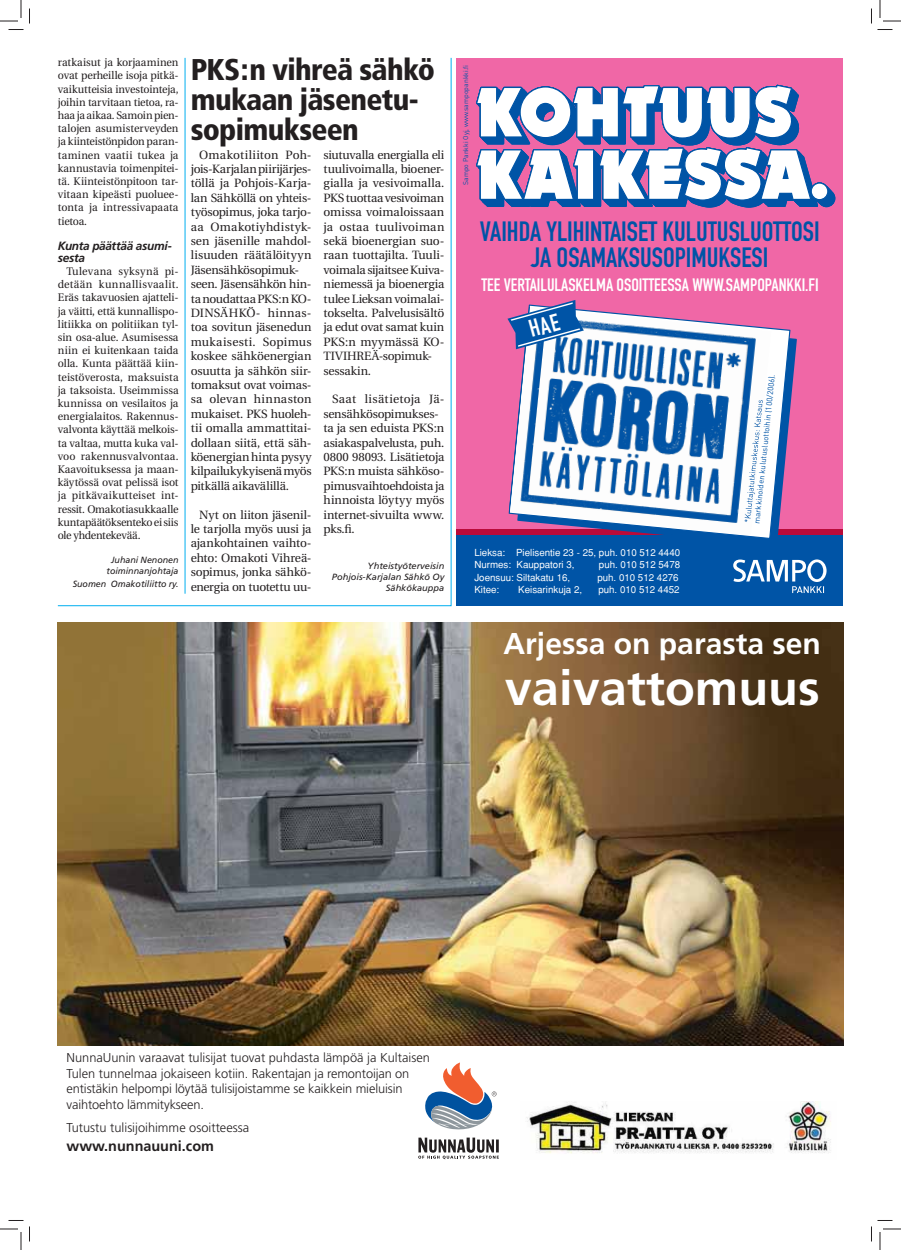
<style>
.page{position:relative;width:901px;height:1250px;background:#fff}
.page>*{position:absolute;margin:0;border:0;box-sizing:border-box;transform-origin:0 0}
.t1{font:700 48.9px "Frutiger";color:#fff}
.t2{font:700 30.1px "Frutiger";color:#fff}
.t3{font:900 condensed 30px/30px "Frutiger";letter-spacing:-.025em;color:#231f20}
.t4{font:27.5px/25.3px "DIN Engschrift";color:#0054a6;text-align:center}
.t5{font:17.7px "DIN Engschrift";color:#fff}
.t6{font:700 14.4px "Frutiger";color:#231f20}
.t7{font:300 12.8px/15.4px "Frutiger";letter-spacing:-.01em;color:#231f20}
.t8{font:12px/14.4px "Utopia";letter-spacing:-.01em;color:#231f20}
.t9{font:italic 700 12px/12px "Frutiger";letter-spacing:-.025em;color:#231f20}
.t10{font:11px/13.2px "Utopia";letter-spacing:-.01em;color:#231f20;text-align:justify}
.t11{font:9.7px/12.1px "Helvetica";color:#fff}
.t12{font:italic 9px/10.8px "Frutiger";letter-spacing:-.005em;color:#231f20;text-align:right}
.t13{font:7.9px "DIN";color:#0054a6}
.t14{font:6.8px "DIN";color:#0054a6}
</style>
<div class="page">
<div style="left:457px;top:58px;width:386px;height:479px;background:#f067a6"></div>
<div style="left:457px;top:534px;width:386px;height:72px;background:#0054a6"></div>
<div style="left:457px;top:529px;width:386px;height:5px;background:#ba0b3a"></div>
<svg style="left:733px;top:559px;width:93px;height:34px"></svg>
<svg style="left:476px;top:85px;width:359px;height:123px"></svg>
<svg style="left:790px;top:329px;width:7px;height:206px"></svg>
<svg style="left:746px;top:328px;width:44px;height:210px"></svg>
<img style="left:508px;top:309px;width:264px;height:227px">
<img style="left:744px;top:399px;width:20px;height:123px">
<img style="left:753px;top:400px;width:10px;height:54px">
<img style="left:58px;top:622px;width:785px;height:423px">
<svg style="left:425px;top:1062px;width:72px;height:68px"></svg>
<svg style="left:418px;top:1137px;width:81px;height:22px"></svg>
<img style="left:526px;top:1101px;width:305px;height:53px">
<svg style="left:57px;top:57px;width:395px;height:550px"></svg>
<hr style="left:185px;top:58px;width:1px;height:536px;background:#00aeef">
<svg style="left:0;top:0;width:30px;height:30px"></svg>
<svg style="left:0;top:1220px;width:30px;height:30px"></svg>
<svg style="left:871px;top:0;width:30px;height:30px"></svg>
<svg style="left:871px;top:1220px;width:30px;height:30px"></svg>
<svg style="left:507px;top:300px;width:77px;height:49px"></svg>
<p class="t10" style="left:58px;top:57px;width:122px">ratkaisut ja korjaaminen ovat perheille isoja pitkä&shy;vaikutteisia investointeja, joihin tarvitaan tietoa, ra&shy;haa ja aikaa. Samoin pien&shy;talojen asumisterveyden ja kiinteistönpidon paran&shy;taminen vaatii tukea ja kannustavia toimenpitei&shy;tä. Kiinteistönpitoon tar&shy;vitaan kipeästi puoluee&shy;tonta ja intressivapaata tietoa.</p>
<p class="t9" style="left:58px;top:240px;width:116px">Kunta päättää asumi&shy;sesta</p>
<p class="t10" style="left:58px;top:266px;width:122px;text-indent:9px">Tulevana syksynä pi&shy;detään kunnallisvaalit.<br>Eräs takavuosien ajatteli&shy;ja väitti, että kunnallispo&shy;litiikka on politiikan tyl&shy;sin osa-alue. Asumisessa niin ei kuitenkaan taida olla. Kunta päättää kiin&shy;teistöverosta, maksuista ja taksoista. Useimmissa kunnissa on vesilaitos ja energialaitos. Rakennus&shy;valvonta käyttää melkois&shy;ta valtaa, mutta kuka val&shy;voo rakennusvalvontaa.<br>Kaavoituksessa ja maan&shy;käytössä ovat pelissä isot ja pitkävaikutteiset int&shy;ressit. Omakotiasukkaalle kuntapäätöksenteko ei siis ole yhdentekevää.</p>
<p class="t12" style="left:107px;top:555px;width:73px;text-align:center">Juhani Nenonen toiminnanjohtaja</p>
<p class="t12" style="left:73px;top:579px;width:107px">Suomen Omakotiliitto ry.</p>
<h3 class="t3" style="left:191px;top:57px;width:246px">PKS:n vihreä sähkö mukaan jäsenetu&shy;sopimukseen</h3>
<p class="t8" style="left:191px;top:148px;width:122px;text-indent:9px">Omakotiliiton Poh&shy;jois-Karjalan piirijärjes&shy;töllä ja Pohjois-Karja&shy;lan Sähköllä on yhteis&shy;työsopimus, joka tarjo&shy;aa Omakotiyhdistyk&shy;sen jäsenille mahdol&shy;lisuuden räätälöityyn<br>Jäsensähkösopimuk&shy;seen. Jäsensähkön hin&shy;ta noudattaa PKS:n KO-<br>DINSÄHKÖ- hinnas&shy;toa sovitun jäsenedun mukaisesti. Sopimus koskee sähköenergian osuutta ja sähkön siir&shy;tomaksut ovat voimas&shy;sa olevan hinnaston mukaiset. PKS huoleh&shy;tii omalla ammattitai&shy;dollaan siitä, että säh&shy;köenergian hinta pysyy kilpailukykyisenä myös pitkällä aikavälillä.</p>
<p class="t8" style="left:191px;top:508px;width:122px;text-align:justify;text-indent:9px">Nyt on liiton jäsenil&shy;le tarjolla myös uusi ja ajankohtainen vaihto&shy;ehto: Omakoti Vihreä&shy;sopimus, jonka sähkö&shy;energia on tuotettu uu-</p>
<p class="t8" style="left:324px;top:148px;width:122px">siutuvalla energialla eli tuulivoimalla, bioener&shy;gialla ja vesivoimalla.<br>PKS tuottaa vesivoiman omissa voimaloissaan ja ostaa tuulivoiman sekä bioenergian suo&shy;raan tuottajilta. Tuuli&shy;voimala sijaitsee Kuiva&shy;niemessä ja bioenergia tulee Lieksan voimalai&shy;tokselta. Palvelusisältö ja edut ovat samat kuin<br>PKS:n myymässä KO-<br>TIVIHREÄ-sopimuk&shy;sessakin.</p>
<p class="t8" style="left:324px;top:393px;width:122px;text-indent:9px">Saat lisätietoja Jä&shy;sensähkösopimukses&shy;ta ja sen eduista PKS:n asiakaspalvelusta, puh.<br>0800 98093. Lisätietoja<br>PKS:n muista sähköso&shy;pimusvaihtoehdoista ja hinnoista löytyy myös internet-sivuilta www. pks.fi.</p>
<p class="t12" style="left:332px;top:561px;width:114px">Yhteistyöterveisin<br>Pohjois-Karjalan Sähkö Oy<br>Sähkökauppa</p>
<p class="t14" style="left:462px;top:185px;width:122px;rotate:-90deg">Sampo Pankki Oyj, www.sampopankki.fi</p>
<h3 class="t4" style="left:480px;top:221px;width:341px">VAIHDA YLIHINTAISET KULUTUSLUOTTOSI<br>JA OSAMAKSUSOPIMUKSESI</h3>
<h3 class="t5" style="left:481px;top:278px;width:339px">TEE VERTAILULASKELMA OSOITTEESSA WWW.SAMPOPANKKI.FI</h3>
<p class="t13" style="left:752px;top:523px;width:152px;rotate:-84deg">markkinoiden kulutusluottoihin (100/2006).</p>
<p class="t11" style="left:474px;top:548px;width:207px">Lieksa: Pielisentie 23 - 25, puh. 010 512 4440<br>Nurmes: Kauppatori 3,</p>
<p class="t11" style="left:599px;top:560px;width:83px">puh. 010 512 5478</p>
<p class="t11" style="left:474px;top:572px;width:97px">Joensuu: Siltakatu 16,</p>
<p class="t11" style="left:597px;top:572px;width:83px">puh. 010 512 4276</p>
<p class="t11" style="left:474px;top:584px;width:26px">Kitee:</p>
<p class="t11" style="left:518px;top:584px;width:65px">Keisarinkuja 2,</p>
<p class="t11" style="left:598px;top:584px;width:83px">puh. 010 512 4452</p>
<h2 class="t2" style="left:504px;top:631px;width:319px">Arjessa on parasta sen</h2>
<h1 class="t1" style="left:505px;top:668px;width:316px">vaivattomuus</h1>
<p class="t7" style="left:67px;top:1051px;width:365px">NunnaUunin varaavat tulisijat tuovat puhdasta lämpöä ja Kultaisen Tulen tunnelmaa jokaiseen kotiin. Rakentajan ja remontoijan on entistäkin helpompi löytää tulisijoistamme se kaikkein mieluisin vaihtoehto lämmitykseen.</p>
<p class="t7" style="left:67px;top:1120px;width:184px">Tutustu tulisijoihimme osoitteessa</p>
<p class="t6" style="left:67px;top:1140px;width:149px">www.nunnauuni.com</p>
</div>
